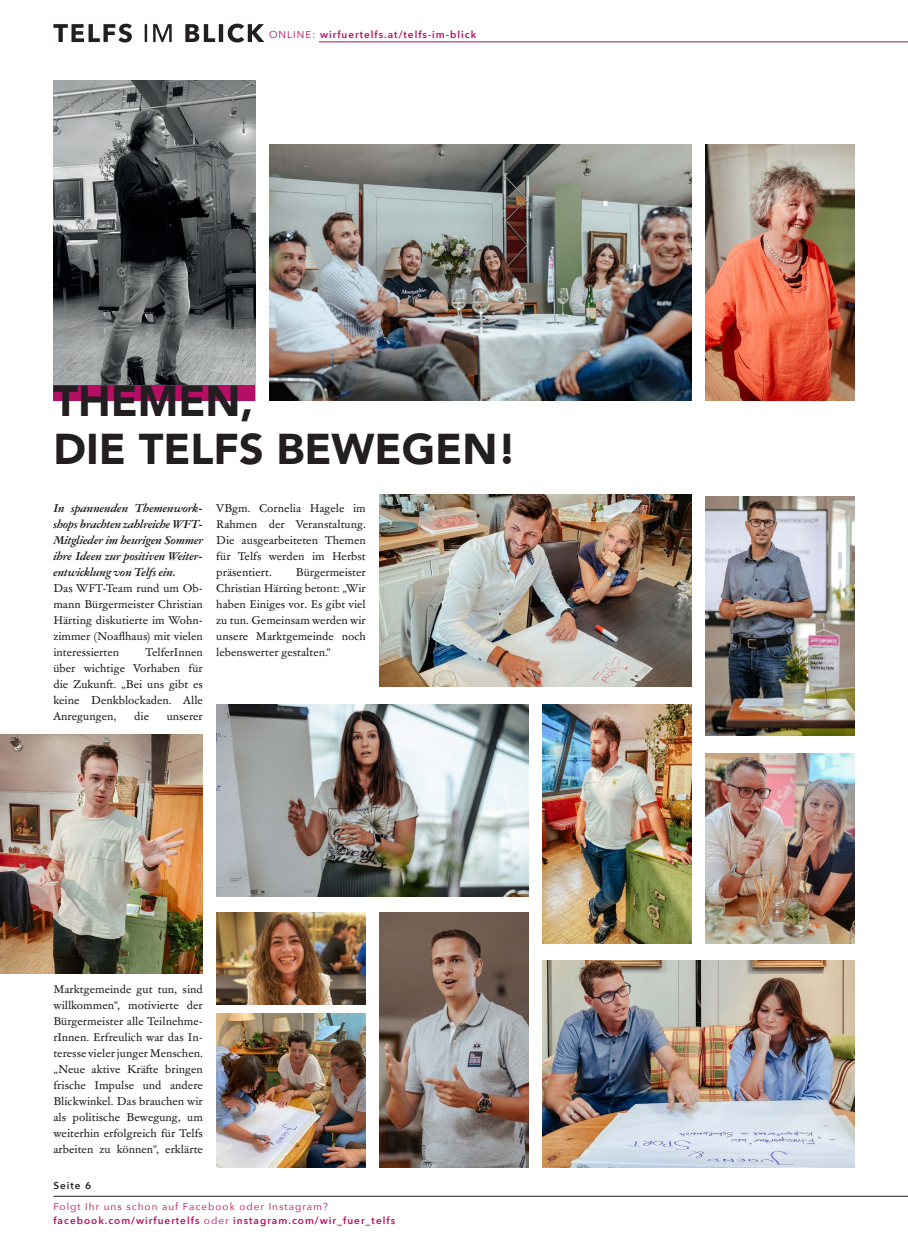
<style>
.page{position:relative;width:908px;height:1248px;background:#fff}
.page>*{position:absolute;margin:0;border:0;box-sizing:border-box;transform-origin:0 0}
.H1_new{font:900 43px/48px "Avenir";color:#231f20}
.Fliesstext{font:11px/16px "Garamond ATF Text";color:#231f20;text-align:justify}
.Fliesstext-2{font:italic 700 11px/16px "Garamond ATF Text";color:#231f20;text-align:justify}
.H_fliesstext{font:600 10px "Avenir Next";letter-spacing:.1em;color:#b60e65}
.H_fliesstext-2{font:10px "Avenir Next";letter-spacing:.1em;color:#b60e65}
.H_fliesstext-3{font:600 10px "Avenir Next";letter-spacing:.1em;color:#231f20}
.s1{font-weight:400}
</style>
<div class="page">
<img style="left:53px;top:80px;width:202px;height:306px">
<img style="left:705px;top:496px;width:149px;height:239px">
<img style="left:379px;top:912px;width:149px;height:255px">
<img style="left:379px;top:494px;width:312px;height:192px">
<img style="left:269px;top:145px;width:422px;height:256px">
<img style="left:216px;top:704px;width:312px;height:192px">
<img style="left:705px;top:753px;width:149px;height:190px">
<img style="left:216px;top:1013px;width:150px;height:154px">
<img style="left:0;top:734px;width:203px;height:239px">
<img style="left:705px;top:145px;width:149px;height:255px">
<img style="left:542px;top:704px;width:149px;height:239px">
<img style="left:216px;top:912px;width:150px;height:92px">
<img style="left:542px;top:960px;width:312px;height:207px">
<div style="left:53px;top:386px;width:202px;height:15px;background:#b60e65"></div>
<svg style="left:53px;top:24px;width:211px;height:19px"></svg>
<hr style="left:319px;top:41px;width:588px;height:1px;background:#b60e65">
<hr style="left:53px;top:1195px;width:854px;height:1px;background:#231f20">
<p class="H_fliesstext" style="left:269px;top:26px;width:208px"><span class="s1">ONLINE:</span> wirfuertelfs.at/telfs-im-blick</p>
<p class="H1_new" style="left:53px;top:376px;width:464px">THEMEN,<br>DIE TELFS BEWEGEN!</p>
<p class="Fliesstext-2" style="left:53px;top:500px;width:151px">In spannenden Themenwork&shy;shops brachten zahlreiche WFT-Mitglieder im heurigen Sommer ihre Ideen zur positiven Weiter&shy;entwicklung von Telfs ein.</p>
<p class="Fliesstext" style="left:53px;top:580px;width:151px">Das WFT-Team rund um Ob&shy;mann Bürgermeister Christian Härting diskutierte im Wohn&shy;zimmer (Noaflhaus) mit vielen interessierten</p>
<p class="Fliesstext" style="left:53px;top:644px;width:151px;text-indent:92px">TelferInnen über wichtige Vorhaben für die Zukunft. „Bei uns gibt es keine Denkblockaden. Alle Anregungen,</p>
<p class="Fliesstext" style="left:134px;top:708px;width:16px">die</p>
<p class="Fliesstext" style="left:167px;top:708px;width:38px">unserer</p>
<p class="Fliesstext" style="left:216px;top:500px;width:151px">VBgm. Cornelia Hagele im Rahmen der Veranstaltung.<br>Die ausgearbeiteten Themen für Telfs werden im Herbst präsentiert.</p>
<p class="Fliesstext" style="left:216px;top:564px;width:151px;text-indent:79px">Bürgermeister Christian Härting betont: „Wir haben Einiges vor. Es gibt viel zu tun. Gemeinsam werden wir unsere Marktgemeinde noch lebenswerter gestalten.“</p>
<p class="Fliesstext" style="left:53px;top:980px;width:151px">Marktgemeinde gut tun, sind willkommen“, motivierte der Bürgermeister alle Teilnehme&shy;rInnen. Erfreulich war das In&shy;teresse vieler junger Menschen. „Neue aktive Kräfte bringen frische Impulse und andere Blickwinkel. Das brauchen wir als politische Bewegung, um weiterhin erfolgreich für Telfs arbeiten zu können“, erklärte</p>
<p class="H_fliesstext-3" style="left:53px;top:1177px;width:39px">Seite 6</p>
<p class="H_fliesstext-2" style="left:53px;top:1197px;width:276px">Folgt Ihr uns schon auf Facebook oder Instagram?</p>
<p class="H_fliesstext" style="left:53px;top:1211px;width:343px">facebook.com/wirfuertelfs <span class="s1">oder</span> instagram.com/wir_fuer_telfs</p>
</div>
